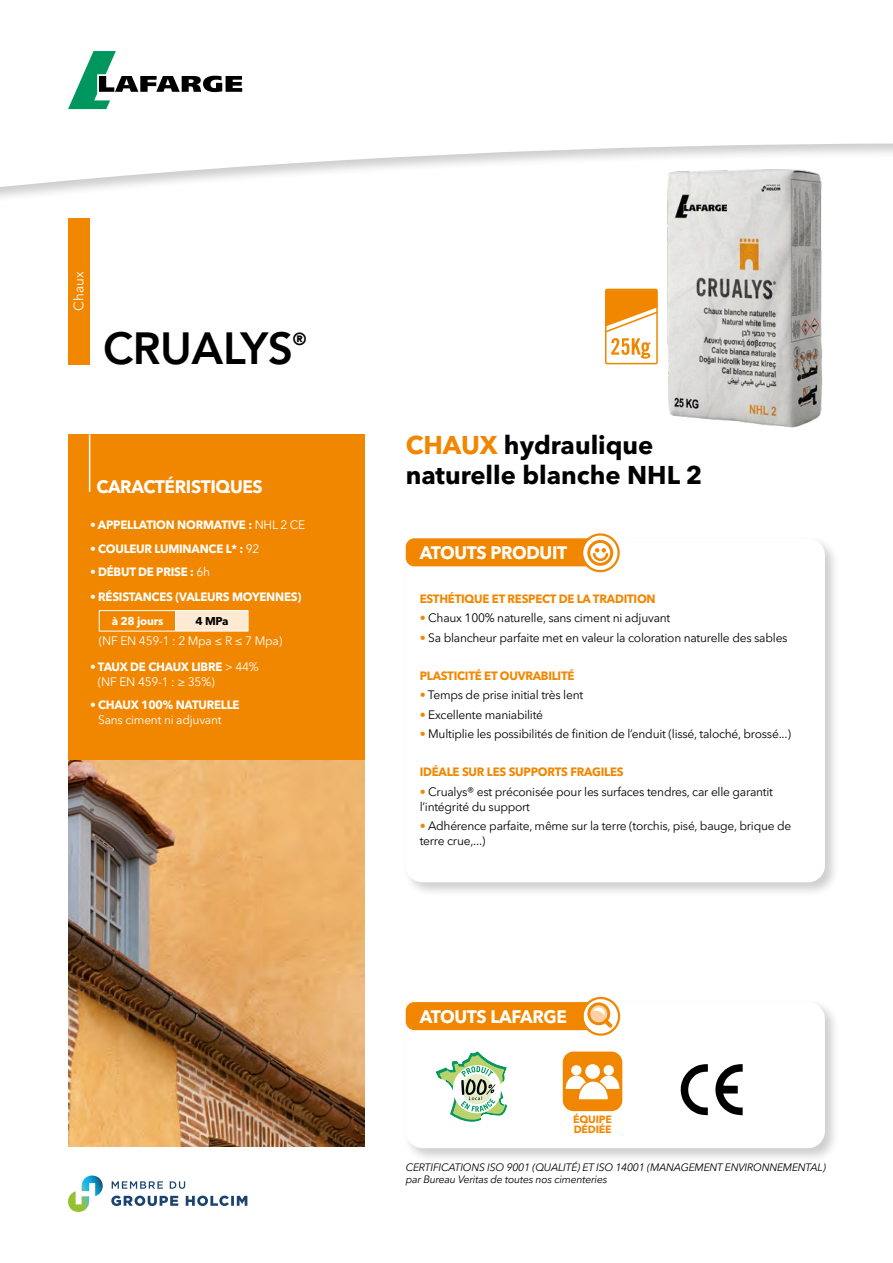
<style>
.page{position:relative;width:893px;height:1263px;background:#fff}
.page>*{position:absolute;margin:0;border:0;box-sizing:border-box;transform-origin:0 0}
.t1{font:800 45px "Avenir";letter-spacing:-.01em;color:#000}
.t2{font:700 25.5px/30px "Avenir Lafarge";color:#000}
.t3{font:700 18px "Avenir Lafarge";letter-spacing:-.02em;color:#fff;scale:.96 1}
.t4{font:800 17.55px "Avenir";color:#000}
.t5{font:13.5px "Avenir Lafarge";color:#fff}
.t6{font:12px/15px "Avenir Lafarge";letter-spacing:-.02em;color:#000}
.t7{font:700 12px "Avenir Lafarge";letter-spacing:-.02em;color:#fff;scale:.96 1}
.t8{font:700 12px "Avenir Lafarge";letter-spacing:-.02em;color:#f18700;scale:.96 1}
.t9{font:12px/15px "Avenir Lafarge";letter-spacing:-.02em;color:#fff}
.t10{font:700 11.25px "Avenir Lafarge";color:#fff}
.t11{font:700 11.25px "Avenir Lafarge";color:#000}
.t12{font:italic 10.5px/12px "Avenir Lafarge";letter-spacing:-.02em;color:#000}
.t13{font:700 10.5px/10.5px "Avenir Lafarge";letter-spacing:-.02em;color:#f18700}
.s1{font-weight:400}
.s2{font-weight:700}
.s3{color:#f18700}
</style>
<div class="page">
<div style="left:403px;top:999px;width:437px;height:164px;background:#000;opacity:.2"></div>
<div style="left:406px;top:1002px;width:419px;height:146px;background:#fff;border-radius:17px"></div>
<div style="left:403px;top:535px;width:437px;height:363px;background:#000;opacity:.2"></div>
<div style="left:406px;top:538px;width:419px;height:344px;background:#fff;border-radius:17px"></div>
<div style="left:68px;top:434px;width:297px;height:712px;background:#f18700"></div>
<div style="left:406px;top:538px;width:202px;height:28px;background:#f18700;border-radius:9px"></div>
<div style="left:406px;top:1002px;width:202px;height:28px;background:#f18700;border-radius:9px"></div>
<div style="left:68px;top:218px;width:22px;height:146px;background:#f18700"></div>
<svg style="left:68px;top:1175px;width:35px;height:37px"></svg>
<svg style="left:111px;top:1181px;width:136px;height:25px"></svg>
<div style="left:605px;top:289px;width:53px;height:75px;border:2px solid #f18700"></div>
<svg style="left:605px;top:290px;width:53px;height:69px"></svg>
<hr style="left:89px;top:434px;width:1px;height:58px;background:#fff">
<div style="left:176px;top:611px;width:72px;height:20px;background:#fee9d2"></div>
<hr style="left:99px;top:610px;width:77px;height:1px;background:#fff">
<svg style="left:99px;top:611px;width:1px;height:20px"></svg>
<hr style="left:176px;top:610px;width:72px;height:1px;background:#fff">
<svg style="left:175px;top:611px;width:1px;height:20px"></svg>
<svg style="left:248px;top:611px;width:1px;height:20px"></svg>
<hr style="left:99px;top:631px;width:77px;height:1px;background:#fff">
<hr style="left:176px;top:631px;width:72px;height:1px;background:#fff">
<img style="left:68px;top:761px;width:297px;height:385px">
<svg style="left:579px;top:533px;width:42px;height:40px"></svg>
<svg style="left:435px;top:1052px;width:72px;height:70px"></svg>
<svg style="left:580px;top:997px;width:42px;height:39px"></svg>
<div style="left:563px;top:1051px;width:59px;height:60px;background:#f18700;border-radius:11px"></div>
<div style="left:604px;top:1065px;width:10px;height:10px;background:#fff;border-radius:50%"></div>
<div style="left:571px;top:1065px;width:10px;height:10px;background:#fff;border-radius:50%"></div>
<div style="left:585px;top:1064px;width:15px;height:15px;background:#fff;border-radius:50%"></div>
<svg style="left:566px;top:1075px;width:53px;height:25px"></svg>
<svg style="left:0;top:88px;width:893px;height:101px"></svg>
<svg style="left:68px;top:51px;width:174px;height:58px"></svg>
<img style="left:663px;top:156px;width:178px;height:272px">
<svg style="left:715px;top:1064px;width:28px;height:51px"></svg>
<svg style="left:680px;top:1064px;width:28px;height:51px"></svg>
<p class="t5" style="left:68px;top:311px;width:41px;rotate:-90deg">Chaux</p>
<h1 class="t1" style="left:103px;top:314px;width:192px">CRUALYS</h1>
<h3 class="t4" style="left:293px;top:326px;width:15px">®</h3>
<h3 class="t3" style="left:96px;top:472px;width:175px">CARACTÉRISTIQUES</h3>
<p class="t7" style="left:90px;top:515px;width:226px">• APPELLATION NORMATIVE : <span class="s1">NHL 2 CE</span></p>
<p class="t7" style="left:90px;top:539px;width:178px">• COULEUR LUMINANCE L* : <span class="s1">92</span></p>
<p class="t7" style="left:90px;top:562px;width:127px">• DÉBUT DE PRISE : <span class="s1">6h</span></p>
<p class="t7" style="left:90px;top:587px;width:222px">• RÉSISTANCES (VALEURS MOYENNES)</p>
<p class="t10" style="left:112px;top:612px;width:53px">à 28 jours</p>
<p class="t11" style="left:195px;top:612px;width:34px">4 MPa</p>
<p class="t9" style="left:99px;top:632px;width:185px">(NF EN 459-1 : 2 Mpa ≤ R ≤ 7 Mpa)</p>
<p class="t9" style="left:98px;top:658px;width:162px;text-indent:-8px"><span class="s2">• TAUX DE CHAUX LIBRE</span> &gt; 44% (NF EN 459-1 : ≥ 35%)</p>
<p class="t7" style="left:90px;top:695px;width:157px">• CHAUX 100% NATURELLE</p>
<p class="t9" style="left:98px;top:711px;width:125px">Sans ciment ni adjuvant</p>
<h2 class="t2" style="left:406px;top:428px;width:298px"><span class="s3">CHAUX</span> hydraulique naturelle blanche NHL 2</h2>
<h3 class="t3" style="left:420px;top:539px;width:155px">ATOUTS PRODUIT</h3>
<p class="t8" style="left:420px;top:589px;width:247px">ESTHÉTIQUE ET RESPECT DE LA TRADITION</p>
<p class="t6" style="left:420px;top:609px;width:252px"><span class="s3">•</span> Chaux 100% naturelle, sans ciment ni adjuvant</p>
<p class="t6" style="left:420px;top:629px;width:369px"><span class="s3">•</span> Sa blancheur parfaite met en valeur la coloration naturelle des sables</p>
<p class="t8" style="left:420px;top:666px;width:163px">PLASTICITÉ ET OUVRABILITÉ</p>
<p class="t6" style="left:420px;top:686px;width:165px"><span class="s3">•</span> Temps de prise initial très lent</p>
<p class="t6" style="left:420px;top:706px;width:125px"><span class="s3">•</span> Excellente maniabilité</p>
<p class="t6" style="left:420px;top:725px;width:373px"><span class="s3">•</span> Multiplie les possibilités de finition de l’enduit (lissé, taloché, brossé...)</p>
<p class="t8" style="left:420px;top:762px;width:214px">IDÉALE SUR LES SUPPORTS FRAGILES</p>
<p class="t6" style="left:420px;top:783px;width:355px"><span class="s3">•</span> Crualys® est préconisée pour les surfaces tendres, car elle garantit l’intégrité du support</p>
<p class="t6" style="left:420px;top:817px;width:373px"><span class="s3">•</span> Adhérence parfaite, même sur la terre (torchis, pisé, bauge, brique de terre crue,...)</p>
<h3 class="t3" style="left:420px;top:1002px;width:155px">ATOUTS LAFARGE</h3>
<p class="t13" style="left:573px;top:1113px;width:40px">ÉQUIPE<br>DÉDIÉE</p>
<p class="t12" style="left:406px;top:1160px;width:422px">CERTIFICATIONS ISO 9001 (QUALITÉ) ET ISO 14001 (MANAGEMENT ENVIRONNEMENTAL) par Bureau Veritas de toutes nos cimenteries</p>
</div>
